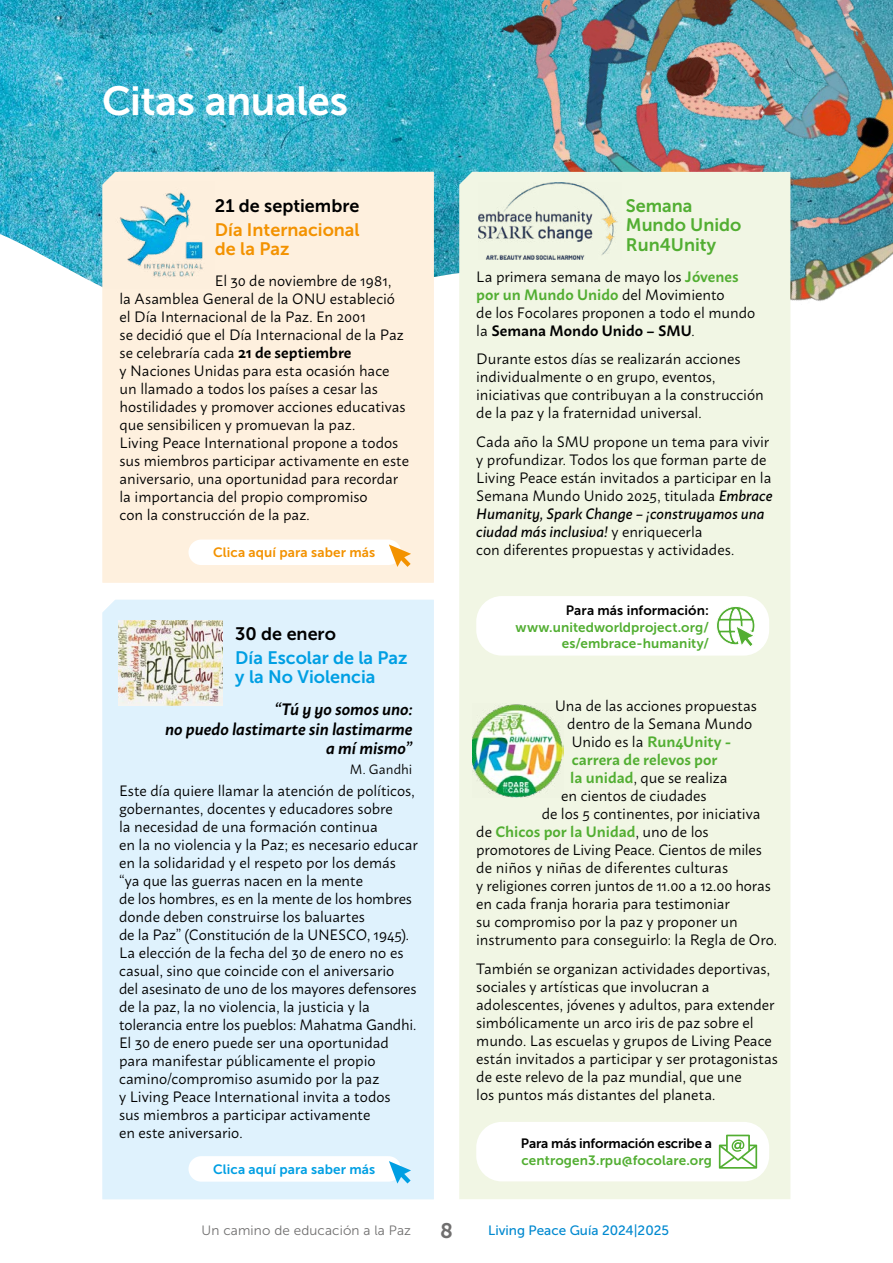
<style>
.page{position:relative;width:893px;height:1263px;background:#fff}
.page>*{position:absolute;margin:0;border:0;box-sizing:border-box;transform-origin:0 0}
.t1{font:40.5px "Museo Sans 700";letter-spacing:-.01em;color:#fff}
.t2{font:21px "Museo Sans 700";color:#706f6f}
.t3{font:18px/19.5px "Museo Sans 700";color:#009fe3}
.t4{font:18px/19.5px "Museo Sans 700";color:#52ae32}
.t5{font:18px "Museo Sans 700";color:#000}
.t6{font:18px/19.5px "Museo Sans 700";color:#f39200}
.t7{font:italic 600 16.5px/19.5px "Macho";letter-spacing:-.005em;color:#000;text-align:right}
.t8{font:15px/18px "Macho";letter-spacing:-.005em;color:#000}
.t9{font:600 15px "Macho";color:#52ae32}
.t10{font:13.5px/16.5px "Museo Sans 700";letter-spacing:.01em;color:#52ae32;text-align:right}
.t11{font:13.5px "Museo Sans 700";letter-spacing:-.005em;color:#000}
.t12{font:13.5px "Museo Sans 300";letter-spacing:.01em;color:#706f6f}
.t13{font:13.5px "Museo Sans 500";color:#0089d0}
.t14{font:13.5px "Museo Sans 700";letter-spacing:.01em;color:#f39200}
.t15{font:13.5px "Museo Sans 700";letter-spacing:.01em;color:#009fe3}
.t16{font:13.5px "Macho";letter-spacing:-.005em;color:#000}
.s1{font-weight:600}
.s2{font-weight:600;color:#52ae32}
.s3{font-weight:500;font-style:italic}
.s4{font-weight:400;color:#000}
</style>
<div class="page">
<img style="left:0;top:0;width:438px;height:331px">
<img style="left:438px;top:0;width:455px;height:360px">
<div style="left:459px;top:172px;width:331px;height:1027px;background:#f1f6e4"></div>
<img style="left:472px;top:704px;width:91px;height:93px">
<img style="left:479px;top:183px;width:143px;height:76px">
<div style="left:476px;top:596px;width:293px;height:60px;background:#fff;border-radius:26px"></div>
<svg style="left:716px;top:606px;width:39px;height:40px"></svg>
<div style="left:103px;top:172px;width:331px;height:411px;background:#fef0de"></div>
<div style="left:103px;top:600px;width:331px;height:599px;background:#dff2fd"></div>
<img style="left:105px;top:182px;width:110px;height:106px">
<img style="left:118px;top:621px;width:105px;height:85px">
<div style="left:188px;top:539px;width:213px;height:26px;background:#fff;border-radius:13px"></div>
<svg style="left:389px;top:544px;width:22px;height:23px"></svg>
<div style="left:188px;top:1156px;width:213px;height:26px;background:#fff;border-radius:13px"></div>
<svg style="left:389px;top:1161px;width:22px;height:22px"></svg>
<div style="left:476px;top:1122px;width:293px;height:59px;background:#fff;border-radius:26px"></div>
<svg style="left:719px;top:1134px;width:38px;height:35px"></svg>
<h1 class="t1" style="left:102px;top:79px;width:247px">Citas anuales</h1>
<p class="t5" style="left:215px;top:196px;width:146px">21 de septiembre</p>
<p class="t6" style="left:215px;top:220px;width:146px">Día Internacional de la Paz</p>
<p class="t8" style="left:120px;top:270px;width:291px;text-indent:95px">El 30 de noviembre de 1981,<br>la Asamblea General de la ONU estableció el Día Internacional de la Paz. En 2001<br>se decidió que el Día Internacional de la Paz se celebraría cada <span class="s1">21 de septiembre<br></span>y Naciones Unidas para esta ocasión hace un llamado a todos los países a cesar las hostilidades y promover acciones educativas que sensibilicen y promuevan la paz.<br>Living Peace International propone a todos sus miembros participar activamente en este aniversario, una oportunidad para recordar la importancia del propio compromiso<br>con la construcción de la paz.</p>
<p class="t14" style="left:213px;top:545px;width:163px">Clica aquí para saber más</p>
<p class="t5" style="left:235px;top:624px;width:102px">30 de enero</p>
<p class="t3" style="left:235px;top:648px;width:174px">Día Escolar de la Paz y la No Violencia</p>
<p class="t7" style="left:165px;top:698px;width:249px">“Tú y yo somos uno:<br>no puedo lastimarte sin lastimarme a mí mismo”</p>
<p class="t16" style="left:350px;top:757px;width:64px">M. Gandhi</p>
<p class="t8" style="left:119px;top:780px;width:300px">Este día quiere llamar la atención de políticos, gobernantes, docentes y educadores sobre<br>la necesidad de una formación continua<br>en la no violencia y la Paz; es necesario educar en la solidaridad y el respeto por los demás “ya que las guerras nacen en la mente<br>de los hombres, es en la mente de los hombres donde deben construirse los baluartes<br>de la Paz” (Constitución de la UNESCO, 1945).<br>La elección de la fecha del 30 de enero no es casual, sino que coincide con el aniversario<br>del asesinato de uno de los mayores defensores de la paz, la no violencia, la justicia y la tolerancia entre los pueblos: Mahatma Gandhi.<br>El 30 de enero puede ser una oportunidad para manifestar públicamente el propio camino/compromiso asumido por la paz<br>y Living Peace International invita a todos<br>sus miembros a participar activamente<br>en este aniversario.</p>
<p class="t15" style="left:213px;top:1162px;width:163px">Clica aquí para saber más</p>
<p class="t4" style="left:626px;top:196px;width:117px">Semana<br>Mundo Unido<br>Run4Unity</p>
<p class="t8" style="left:476px;top:266px;width:281px">La primera semana de mayo los <span class="s2">Jóvenes por un Mundo Unido</span> del Movimiento<br>de los Focolares proponen a todo el mundo la <span class="s1">Semana Mondo Unido – SMU</span>.</p>
<p class="t8" style="left:476px;top:349px;width:289px">Durante estos días se realizarán acciones individualmente o en grupo, eventos, iniciativas que contribuyan a la construcción de la paz y la fraternidad universal.</p>
<p class="t8" style="left:476px;top:431px;width:298px">Cada año la SMU propone un tema para vivir y profundizar. Todos los que forman parte de Living Peace están invitados a participar en la Semana Mundo Unido 2025, titulada <span class="s3">Embrace Humanity, Spark Change – ¡construyamos una ciudad más inclusiva!</span> y enriquecerla<br>con diferentes propuestas y actividades.</p>
<p class="t11" style="left:566px;top:603px;width:145px">Para más información:</p>
<p class="t10" style="left:515px;top:619px;width:195px">www.unitedworldproject.org/ es/embrace-humanity/</p>
<p class="t8" style="left:555px;top:695px;width:203px">Una de las acciones propuestas</p>
<p class="t8" style="left:567px;top:713px;width:186px">dentro de la Semana Mundo</p>
<p class="t9" style="left:572px;top:728px;width:161px"><span class="s4">Unido es la</span> Run4Unity -</p>
<p class="t9" style="left:572px;top:746px;width:147px">carrera de relevos por</p>
<p class="t8" style="left:570px;top:767px;width:159px"><span class="s2">la unidad</span>, que se realiza</p>
<p class="t8" style="left:561px;top:785px;width:147px">en cientos de ciudades</p>
<p class="t8" style="left:542px;top:803px;width:220px">de los 5 continentes, por iniciativa</p>
<p class="t9" style="left:476px;top:818px;width:234px"><span class="s4">de</span> Chicos por la Unidad<span class="s4">, uno de los</span></p>
<p class="t8" style="left:476px;top:839px;width:287px">promotores de Living Peace. Cientos de miles</p>
<p class="t8" style="left:476px;top:857px;width:253px">de niños y niñas de diferentes culturas</p>
<p class="t8" style="left:476px;top:875px;width:296px">y religiones corren juntos de 11.00 a 12.00 horas</p>
<p class="t8" style="left:476px;top:893px;width:255px">en cada franja horaria para testimoniar</p>
<p class="t8" style="left:476px;top:911px;width:263px">su compromiso por la paz y proponer un</p>
<p class="t8" style="left:476px;top:929px;width:302px">instrumento para conseguirlo: la Regla de Oro.</p>
<p class="t8" style="left:476px;top:958px;width:303px">También se organizan actividades deportivas, sociales y artísticas que involucran a adolescentes, jóvenes y adultos, para extender simbólicamente un arco iris de paz sobre el mundo. Las escuelas y grupos de Living Peace están invitados a participar y ser protagonistas de este relevo de la paz mundial, que une<br>los puntos más distantes del planeta.</p>
<p class="t11" style="left:521px;top:1136px;width:193px">Para más información escribe a</p>
<p class="t10" style="left:522px;top:1152px;width:192px">centrogen3.rpu@focolare.org</p>
<p class="t12" style="left:202px;top:1223px;width:211px">Un camino de educación a la Paz</p>
<h2 class="t2" style="left:440px;top:1219px;width:14px">8</h2>
<p class="t13" style="left:488px;top:1223px;width:182px">Living Peace Guía 2024|2025</p>
</div>
